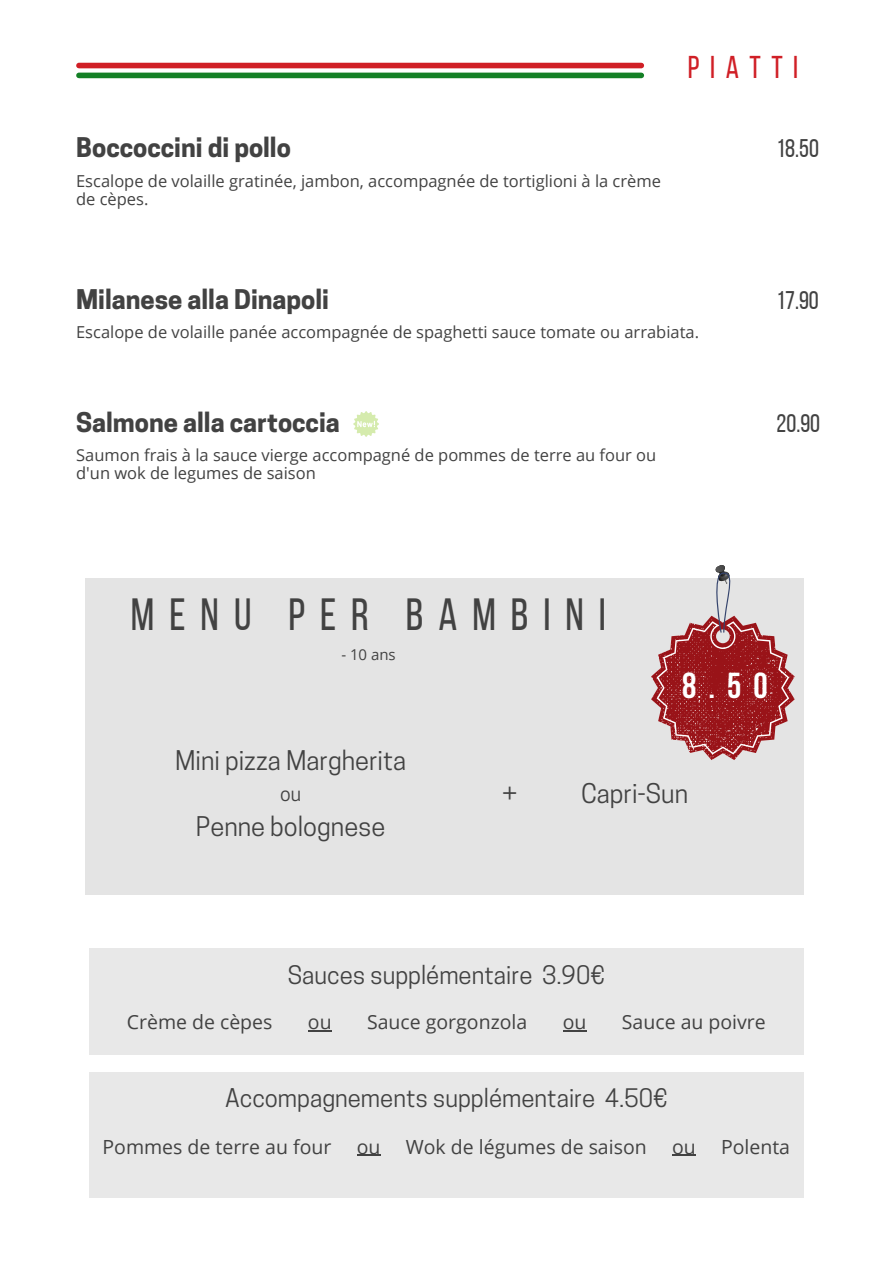
<style>
.page{position:relative;width:893px;height:1264px;background:#fff}
.page>*{position:absolute;margin:0;border:0;box-sizing:border-box;transform-origin:0 0}
.t1{font:45px "Bebas Neue";letter-spacing:.335em;color:#424242}
.t2{font:700 36px "Bebas Neue";color:#fff}
.t3{font:31.5px "Bebas Neue";letter-spacing:.335em;color:#d01f26}
.t4{font:700 25.5px "Cooper Hewitt";color:#424242}
.t5{font:25.5px "Cooper Hewitt";color:#424242}
.t6{font:25.5px "Bebas Neue";color:#424242}
.t7{font:24px "Cooper Hewitt";color:#424242}
.t8{font:19.5px "Open Sans";color:#424242}
.t9{font:19.5px "Cooper Hewitt";color:#424242}
.t10{font:16.5px/18px "Open Sans";color:#424242}
.t11{font:15px "Open Sans";color:#424242}
</style>
<div class="page">
<svg style="left:353px;top:411px;width:26px;height:26px"></svg>
<div style="left:79px;top:63px;width:562px;height:5px;background:#d01f26"></div>
<div style="left:79px;top:73px;width:562px;height:5px;background:#148026"></div>
<div style="left:89px;top:1072px;width:714px;height:125px;background:#e8e8e8"></div>
<svg style="left:357px;top:1154px;width:23px;height:1px"></svg>
<svg style="left:672px;top:1154px;width:23px;height:1px"></svg>
<div style="left:86px;top:578px;width:717px;height:316px;background:#e4e4e4"></div>
<svg style="left:651px;top:565px;width:143px;height:195px"></svg>
<div style="left:89px;top:948px;width:714px;height:106px;background:#e8e8e8"></div>
<svg style="left:308px;top:1030px;width:23px;height:1px"></svg>
<svg style="left:563px;top:1030px;width:23px;height:1px"></svg>
<h3 class="t3" style="left:688px;top:54px;width:112px">PIATTI</h3>
<h3 class="t4" style="left:76px;top:138px;width:216px">Boccoccini di pollo</h3>
<h3 class="t6" style="left:776px;top:138px;width:44px">18.50</h3>
<p class="t10" style="left:76px;top:171px;width:586px">Escalope de volaille gratinée, jambon, accompagnée de tortiglioni à la crème de cèpes.</p>
<h3 class="t4" style="left:76px;top:290px;width:254px">Milanese alla Dinapoli</h3>
<h3 class="t6" style="left:776px;top:290px;width:44px">17.90</h3>
<p class="t10" style="left:76px;top:323px;width:624px">Escalope de volaille panée accompagnée de spaghetti sauce tomate ou arrabiata.</p>
<h3 class="t4" style="left:76px;top:412px;width:265px">Salmone alla cartoccia</h3>
<h3 class="t6" style="left:776px;top:412px;width:45px">20.90</h3>
<p class="t10" style="left:76px;top:445px;width:581px">Saumon frais à la sauce vierge accompagné de pommes de terre au four ou d'un wok de legumes de saison</p>
<h1 class="t1" style="left:131px;top:596px;width:476px">MENU PER BAMBINI</h1>
<p class="t11" style="left:341px;top:643px;width:56px">- 10 ans</p>
<h3 class="t5" style="left:175px;top:750px;width:233px">Mini pizza Margherita</h3>
<p class="t9" style="left:280px;top:786px;width:22px">ou</p>
<h3 class="t5" style="left:196px;top:817px;width:191px">Penne bolognese</h3>
<h2 class="t2" style="left:682px;top:671px;width:87px">8.50</h2>
<h3 class="t5" style="left:502px;top:783px;width:17px">+</h3>
<h3 class="t5" style="left:581px;top:783px;width:109px">Capri-Sun</h3>
<h3 class="t7" style="left:288px;top:966px;width:318px">Sauces supplémentaire 3.90€</h3>
<p class="t8" style="left:127px;top:1008px;width:147px">Crème de cèpes</p>
<p class="t8" style="left:308px;top:1008px;width:25px">ou</p>
<p class="t8" style="left:367px;top:1008px;width:162px">Sauce gorgonzola</p>
<p class="t8" style="left:562px;top:1008px;width:25px">ou</p>
<p class="t8" style="left:622px;top:1008px;width:145px">Sauce au poivre</p>
<h3 class="t7" style="left:225px;top:1089px;width:444px">Accompagnements supplémentaire 4.50€</h3>
<p class="t8" style="left:102px;top:1132px;width:230px">Pommes de terre au four</p>
<p class="t8" style="left:357px;top:1132px;width:25px">ou</p>
<p class="t8" style="left:406px;top:1132px;width:242px">Wok de légumes de saison</p>
<p class="t8" style="left:672px;top:1132px;width:25px">ou</p>
<p class="t8" style="left:721px;top:1132px;width:71px">Polenta</p>
</div>
